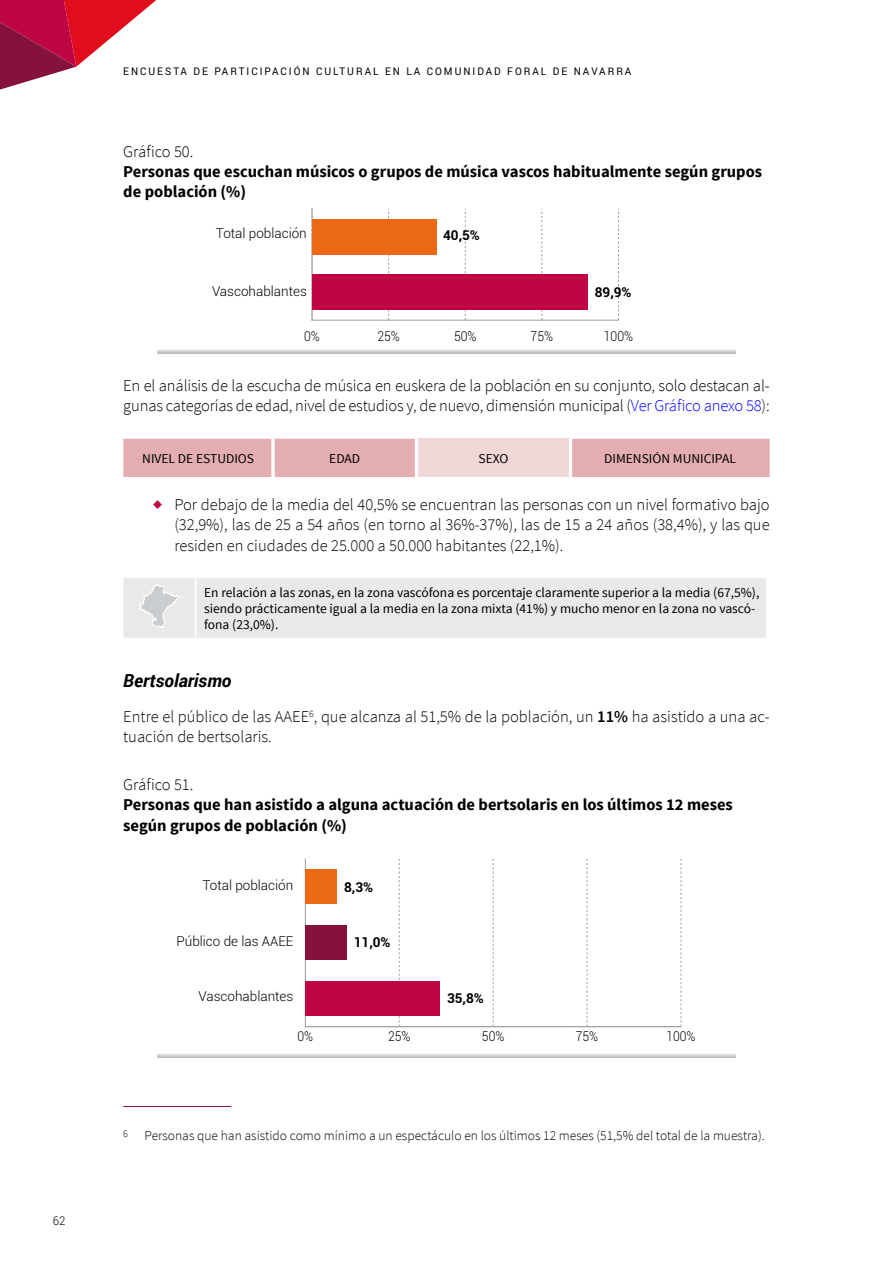
<style>
.page{position:relative;width:893px;height:1263px;background:#fff}
.page>*{position:absolute;margin:0;border:0;box-sizing:border-box;transform-origin:0 0}
.t1{font:italic 700 18px "Roboto";color:#000}
.t2{font:300 16.5px/20.2px "Source Sans Pro";letter-spacing:-.01em;color:#000}
.t3{font:700 16.5px/20.2px "Source Sans Pro";color:#000}
.t4{font:13.5px/16.2px "Source Sans Pro";color:#000}
.t5{font:300 13.5px "Source Sans Pro";color:#000}
.t6{font:300 13.5px "Roboto";color:#000}
.t7{font:300 13.5px "Roboto";color:#000;scale:.9 1}
.t8{font:700 13.5px "Roboto";color:#000}
.t9{font:300 12px "Roboto";color:#000;scale:.95 1}
.t10{font:10.5px "Roboto";letter-spacing:.2em;color:#000;scale:.95 1}
.s1{color:#00f}
.s2{font-weight:600}
</style>
<div class="page">
<svg style="left:0;top:0;width:157px;height:90px"></svg>
<svg style="left:157px;top:349px;width:579px;height:5px"></svg>
<hr style="left:312px;top:320px;width:306px;height:1px;background:#9c9e9f">
<svg style="left:388px;top:209px;width:1px;height:111px"></svg>
<svg style="left:465px;top:209px;width:1px;height:111px"></svg>
<svg style="left:542px;top:209px;width:1px;height:111px"></svg>
<svg style="left:618px;top:209px;width:1px;height:111px"></svg>
<hr style="left:312px;top:209px;width:1px;height:111px;background:#9c9e9f">
<div style="left:312px;top:219px;width:124px;height:35px;background:#eb6913"></div>
<div style="left:312px;top:275px;width:275px;height:35px;background:#bd0643"></div>
<div style="left:123px;top:439px;width:647px;height:38px;background:#e3adb2"></div>
<div style="left:416px;top:439px;width:154px;height:38px;background:#f1d7d8"></div>
<svg style="left:271px;top:439px;width:4px;height:38px"></svg>
<hr style="left:415px;top:439px;width:3px;height:38px;background:#fff">
<hr style="left:569px;top:439px;width:3px;height:38px;background:#fff">
<div style="left:123px;top:578px;width:643px;height:60px;background:#e9e9ea"></div>
<svg style="left:157px;top:1054px;width:579px;height:4px;background:#cecfd0"></svg>
<hr style="left:305px;top:1026px;width:376px;height:1px;background:#87888a">
<svg style="left:399px;top:859px;width:1px;height:168px"></svg>
<svg style="left:493px;top:859px;width:1px;height:168px"></svg>
<svg style="left:587px;top:859px;width:1px;height:168px"></svg>
<svg style="left:681px;top:859px;width:1px;height:168px"></svg>
<hr style="left:305px;top:859px;width:1px;height:168px;background:#9c9e9f">
<div style="left:305px;top:870px;width:32px;height:34px;background:#eb6913"></div>
<div style="left:305px;top:926px;width:42px;height:34px;background:#84123c"></div>
<div style="left:305px;top:982px;width:135px;height:34px;background:#bd0643"></div>
<hr style="left:123px;top:1106px;width:108px;height:1px;background:#84123c">
<p class="t9" style="left:53px;top:1212px;width:15px">62</p>
<p class="t10" style="left:123px;top:64px;width:536px">ENCUESTA DE PARTICIPACIÓN CULTURAL EN LA COMUNIDAD FORAL DE NAVARRA</p>
<p class="t2" style="left:123px;top:141px;width:72px">Gráfico 50.</p>
<p class="t3" style="left:123px;top:162px;width:640px">Personas que escuchan músicos o grupos de música vascos habitualmente según grupos de población (%)</p>
<p class="t6" style="left:216px;top:224px;width:92px">Total población</p>
<p class="t8" style="left:443px;top:226px;width:38px">40,5%</p>
<p class="t6" style="left:212px;top:282px;width:96px">Vascohablantes</p>
<p class="t8" style="left:595px;top:282px;width:38px">89,9%</p>
<p class="t7" style="left:304px;top:327px;width:19px">0%</p>
<p class="t7" style="left:377px;top:327px;width:26px">25%</p>
<p class="t7" style="left:454px;top:327px;width:26px">50%</p>
<p class="t7" style="left:531px;top:327px;width:26px">75%</p>
<p class="t7" style="left:604px;top:327px;width:34px">100%</p>
<p class="t2" style="left:123px;top:375px;width:648px">En el análisis de la escucha de música en euskera de la población en su conjunto, solo destacan al&shy;gunas categorías de edad, nivel de estudios y, de nuevo, dimensión municipal (<span class="s1">Ver Gráfico anexo 58</span>):</p>
<p class="t4" style="left:142px;top:451px;width:113px">NIVEL DE ESTUDIOS</p>
<p class="t4" style="left:329px;top:451px;width:32px">EDAD</p>
<p class="t4" style="left:478px;top:451px;width:31px">SEXO</p>
<p class="t4" style="left:604px;top:451px;width:133px">DIMENSIÓN MUNICIPAL</p>
<p class="t2" style="left:174px;top:494px;width:597px;text-align:justify;text-indent:-21px"><sup>◆</sup> Por debajo de la media del 40,5% se encuentran las personas con un nivel formativo bajo (32,9%), las de 25 a 54 años (en torno al 36%-37%), las de 15 a 24 años (38,4%), y las que residen en ciudades de 25.000 a 50.000 habitantes (22,1%).</p>
<p class="t4" style="left:204px;top:584px;width:557px">En relación a las zonas, en la zona vascófona es porcentaje claramente superior a la media (67,5%), siendo prácticamente igual a la media en la zona mixta (41%) y mucho menor en la zona no vascó&shy;fona (23,0%).</p>
<p class="t1" style="left:123px;top:668px;width:110px">Bertsolarismo</p>
<p class="t2" style="left:123px;top:707px;width:648px">Entre el público de las AAEE<sup>6</sup>, que alcanza al 51,5% de la población, un <span class="s2">11%</span> ha asistido a una ac&shy;tuación de bertsolaris.</p>
<p class="t2" style="left:123px;top:775px;width:72px">Gráfico 51.</p>
<p class="t3" style="left:123px;top:795px;width:611px">Personas que han asistido a alguna actuación de bertsolaris en los últimos 12 meses según grupos de población (%)</p>
<p class="t6" style="left:202px;top:875px;width:92px">Total población</p>
<p class="t8" style="left:344px;top:878px;width:30px">8,3%</p>
<p class="t6" style="left:176px;top:931px;width:118px">Público de las AAEE</p>
<p class="t8" style="left:354px;top:932px;width:38px">11,0%</p>
<p class="t6" style="left:199px;top:987px;width:96px">Vascohablantes</p>
<p class="t8" style="left:447px;top:989px;width:38px">35,8%</p>
<p class="t7" style="left:297px;top:1027px;width:19px">0%</p>
<p class="t7" style="left:388px;top:1027px;width:26px">25%</p>
<p class="t7" style="left:482px;top:1027px;width:26px">50%</p>
<p class="t7" style="left:576px;top:1027px;width:26px">75%</p>
<p class="t7" style="left:666px;top:1027px;width:34px">100%</p>
<p class="t5" style="left:123px;top:1127px;width:643px"><sup>6</sup> Personas que han asistido como mínimo a un espectáculo en los últimos 12 meses (51,5% del total de la muestra).</p>
</div>
